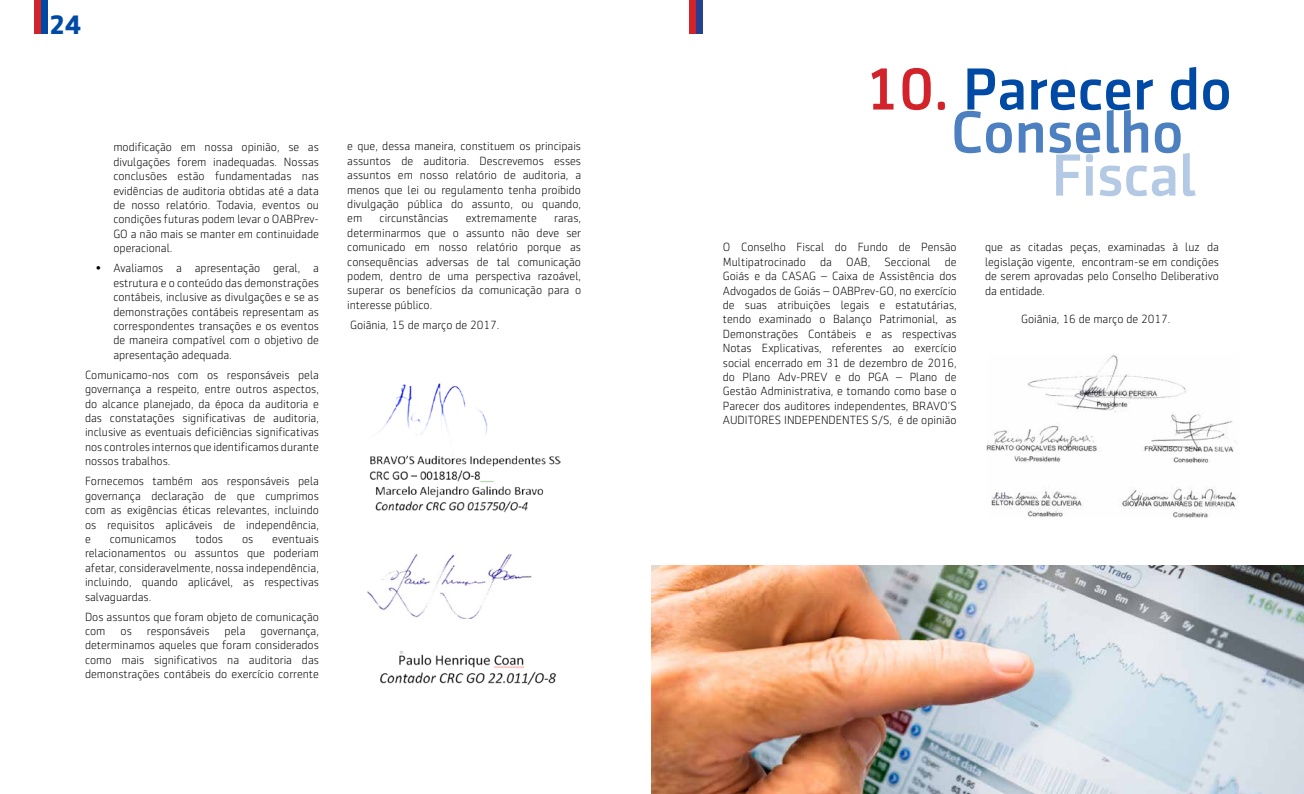
<style>
.page{position:relative;width:1304px;height:794px;background:#fff}
.page>*{position:absolute;margin:0;border:0;box-sizing:border-box;transform-origin:0 0}
.t1{font:500 60px/43px "Sentico Sans DT";color:#004aa5}
.t2{font:500 60px "Sentico Sans DT";color:#b3c9e4}
.t3{font:700 27px "Sentico Sans DT";color:#004aa5}
.t4{font:300 12px/14.4px "Sentico Sans DT";color:#000;text-align:justify}
.s1{color:#d2232a}
.s2{color:#4d80c0}
</style>
<div class="page">
<div style="left:689px;top:0;width:7px;height:34px;background:#d2232a"></div>
<div style="left:34px;top:0;width:7px;height:34px;background:#d2232a"></div>
<div style="left:696px;top:0;width:6px;height:34px;background:#25408f"></div>
<div style="left:41px;top:0;width:7px;height:34px;background:#004aa5"></div>
<img style="left:369px;top:383px;width:191px;height:129px">
<img style="left:367px;top:554px;width:189px;height:131px">
<img style="left:986px;top:354px;width:251px;height:164px">
<img style="left:652px;top:566px;width:652px;height:228px">
<h2 class="t3" style="left:49px;top:9px;width:33px">24</h2>
<p class="t4" style="left:113px;top:140px;width:207px">modificação em nossa opinião, se as divulgações forem inadequadas. Nossas conclusões estão fundamentadas nas evidências de auditoria obtidas até a data de nosso relatório. Todavia, eventos ou condições futuras podem levar o OABPrev-GO a não mais se manter em continuidade operacional.</p>
<p class="t4" style="left:113px;top:261px;width:207px;text-indent:-18px">• Avaliamos a apresentação geral, a estrutura e o conteúdo das demonstrações contábeis, inclusive as divulgações e se as demonstrações contábeis representam as correspondentes transações e os eventos de maneira compatível com o objetivo de apresentação adequada.</p>
<p class="t4" style="left:85px;top:368px;width:235px">Comunicamo-nos com os responsáveis pela governança a respeito, entre outros aspectos, do alcance planejado, da época da auditoria e das constatações significativas de auditoria, inclusive as eventuais deficiências significativas nos controles internos que identificamos durante nossos trabalhos.</p>
<p class="t4" style="left:85px;top:474px;width:235px">Fornecemos também aos responsáveis pela governança declaração de que cumprimos com as exigências éticas relevantes, incluindo os requisitos aplicáveis de independência, e</p>
<p class="t4" style="left:110px;top:532px;width:68px">comunicamos</p>
<p class="t4" style="left:195px;top:532px;width:29px">todos</p>
<p class="t4" style="left:242px;top:532px;width:13px">os</p>
<p class="t4" style="left:85px;top:532px;width:235px;text-indent:187px">eventuais relacionamentos ou assuntos que poderiam afetar, consideravelmente, nossa independência, incluindo, quando aplicável, as respectivas salvaguardas.</p>
<p class="t4" style="left:85px;top:609px;width:235px">Dos assuntos que foram objeto de comunicação com</p>
<p class="t4" style="left:121px;top:624px;width:13px">os</p>
<p class="t4" style="left:147px;top:624px;width:64px">responsáveis</p>
<p class="t4" style="left:225px;top:624px;width:22px">pela</p>
<p class="t4" style="left:85px;top:624px;width:235px;text-indent:176px">governança, determinamos aqueles que foram considerados como mais significativos na auditoria das demonstrações contábeis do exercício corrente</p>
<p class="t4" style="left:347px;top:139px;width:235px">e que, dessa maneira, constituem os principais assuntos de auditoria. Descrevemos esses assuntos em nosso relatório de auditoria, a menos que lei ou regulamento tenha proibido divulgação pública do assunto, ou quando, em</p>
<p class="t4" style="left:380px;top:211px;width:70px">circunstâncias</p>
<p class="t4" style="left:466px;top:211px;width:73px">extremamente</p>
<p class="t4" style="left:347px;top:211px;width:235px;text-indent:207px">raras, determinarmos que o assunto não deve ser comunicado em nosso relatório porque as consequências adversas de tal comunicação podem, dentro de uma perspectiva razoável, superar os benefícios da comunicação para o interesse público.</p>
<p class="t4" style="left:350px;top:318px;width:151px">Goiânia, 15 de março de 2017.</p>
<h1 class="t1" style="left:951px;top:67px;width:282px;text-indent:-86px"><span class="s1">10.</span> Parecer do<br><span class="s2">Conselho</span></h1>
<h1 class="t2" style="left:1052px;top:142px;width:146px">Fiscal</h1>
<p class="t4" style="left:723px;top:240px;width:235px">O Conselho Fiscal do Fundo de Pensão Multipatrocinado da OAB, Seccional de Goiás e da CASAG – Caixa de Assistência dos Advogados de Goiás – OABPrev-GO, no exercício de suas atribuições legais e estatutárias, tendo examinado o Balanço Patrimonial, as Demonstrações Contábeis e as respectivas Notas Explicativas, referentes ao exercício social encerrado em 31 de dezembro de 2016, do Plano Adv-PREV e do PGA – Plano de Gestão Administrativa, e tomando como base o Parecer dos auditores independentes, BRAVO’S AUDITORES INDEPENDENTES S/S, é de opinião</p>
<p class="t4" style="left:985px;top:240px;width:235px">que as citadas peças, examinadas à luz da legislação vigente, encontram-se em condições de serem aprovadas pelo Conselho Deliberativo da entidade.</p>
<p class="t4" style="left:1021px;top:312px;width:151px">Goiânia, 16 de março de 2017.</p>
</div>
